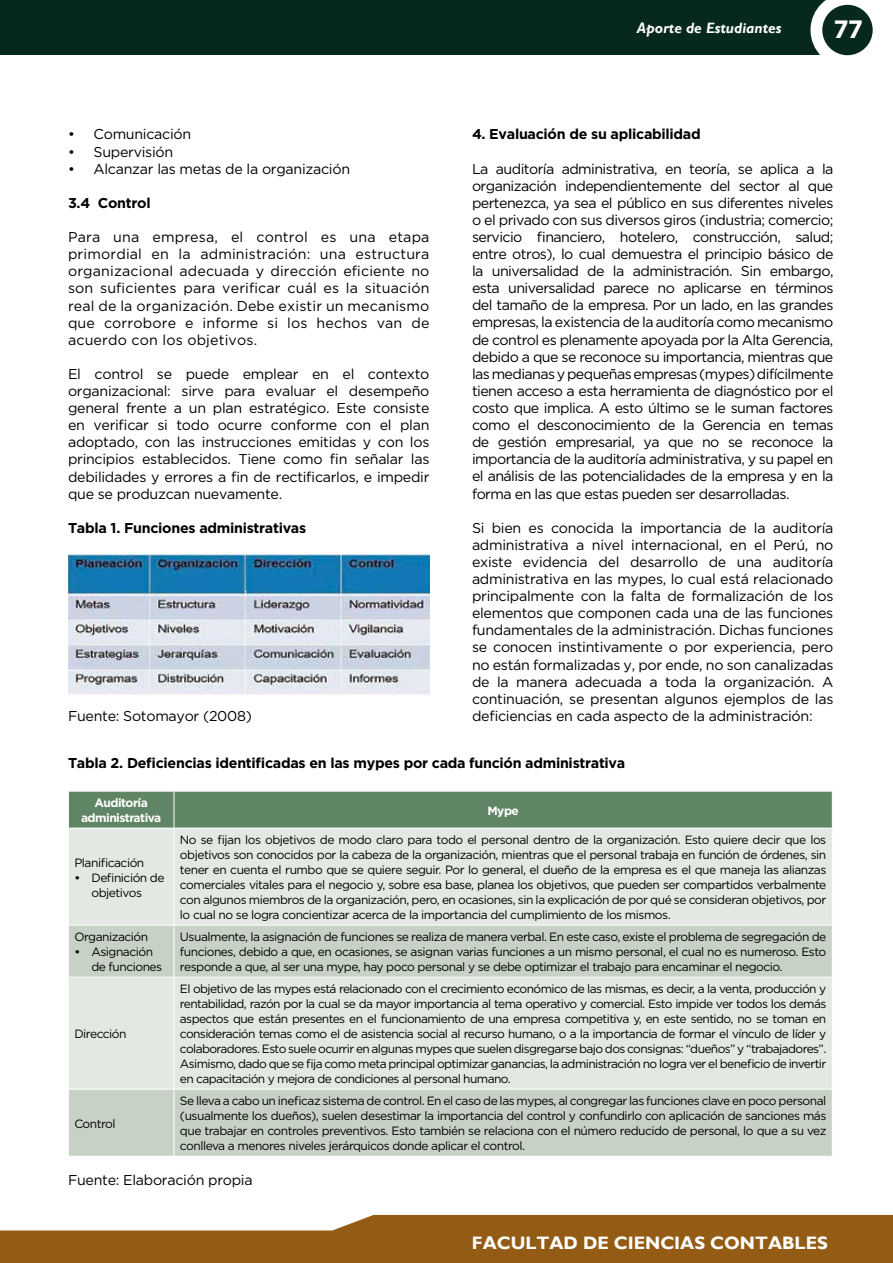
<style>
.page{position:relative;width:893px;height:1263px;background:#fff}
.page>*{position:absolute;margin:0;border:0;box-sizing:border-box;transform-origin:0 0}
.t1{font:700 27px "Myriad Pro";color:#fff}
.t2{font:700 18px "Gill Sans";color:#fff}
.t3{font:italic 700 15px "Gill Sans";color:#fff}
.t4{font:14.25px/17.1px "Gotham";letter-spacing:-.02em;color:#000;text-align:justify}
.t5{font:700 14.25px "Gotham";letter-spacing:-.02em;color:#000}
.t6{font:12px/15px "Gotham";letter-spacing:-.04em;color:#000;text-align:justify}
.t7{font:700 12px/15px "Gotham";letter-spacing:-.04em;color:#fff;text-align:center}
.s1{font-weight:500}
</style>
<div class="page">
<div style="left:0;top:0;width:850px;height:55px;background:#06281f"></div>
<svg style="left:810px;top:0;width:62px;height:56px"></svg>
<div style="left:822px;top:5px;width:51px;height:50px;background:#06281f;border-radius:50%"></div>
<svg style="left:1px;top:1215px;width:892px;height:48px;background:#a06f31"></svg>
<hr style="left:0;top:1230px;width:1px;height:33px;background:#935b14">
<img style="left:68px;top:553px;width:361px;height:142px">
<div style="left:69px;top:792px;width:763px;height:36px;background:#608564"></div>
<div style="left:69px;top:829px;width:763px;height:96px;background:#e3e8e2"></div>
<svg style="left:69px;top:926px;width:763px;height:230px;background:#d5dcd3"></svg>
<hr style="left:174px;top:791px;width:1px;height:37px;background:#fff">
<hr style="left:174px;top:828px;width:1px;height:97px;background:#fff">
<hr style="left:174px;top:925px;width:1px;height:52px;background:#fff">
<hr style="left:68px;top:977px;width:106px;height:1px;background:#fff">
<hr style="left:174px;top:977px;width:659px;height:1px;background:#fff">
<hr style="left:174px;top:977px;width:1px;height:112px;background:#fff">
<hr style="left:68px;top:1089px;width:106px;height:1px;background:#fff">
<hr style="left:174px;top:1089px;width:659px;height:1px;background:#fff">
<hr style="left:174px;top:1089px;width:1px;height:67px;background:#fff">
<p class="t3" style="left:637px;top:19px;width:146px">Aporte de Estudiantes</p>
<h1 class="t1" style="left:834px;top:12px;width:31px">77</h1>
<p class="t5" style="left:472px;top:126px;width:230px">4. Evaluación de su aplicabilidad</p>
<p class="t4" style="left:472px;top:160px;width:363px">La auditoría administrativa, en teoría, se aplica a la organización independientemente del sector al que pertenezca, ya sea el público en sus diferentes niveles o el privado con sus diversos giros (industria; comercio; servicio financiero, hotelero, construcción, salud; entre otros), lo cual demuestra el principio básico de la universalidad de la administración. Sin embargo, esta universalidad parece no aplicarse en términos del tamaño de la empresa. Por un lado, en las grandes empresas, la existencia de la auditoría como mecanismo de control es plenamente apoyada por la Alta Gerencia, debido a que se reconoce su importancia, mientras que las medianas y pequeñas empresas (mypes) difícilmente tienen acceso a esta herramienta de diagnóstico por el costo que implica. A esto último se le suman factores como el desconocimiento de la Gerencia en temas de gestión empresarial, ya que no se reconoce la importancia de la auditoría administrativa, y su papel en el análisis de las potencialidades de la empresa y en la forma en las que estas pueden ser desarrolladas.</p>
<p class="t4" style="left:472px;top:519px;width:363px">Si bien es conocida la importancia de la auditoría administrativa a nivel internacional, en el Perú, no existe evidencia del desarrollo de una auditoría administrativa en las mypes, lo cual está relacionado principalmente con la falta de formalización de los elementos que componen cada una de las funciones fundamentales de la administración. Dichas funciones se conocen instintivamente o por experiencia, pero no están formalizadas y, por ende, no son canalizadas de la manera adecuada a toda la organización. A continuación, se presentan algunos ejemplos de las deficiencias en cada aspecto de la administración:</p>
<p class="t5" style="left:68px;top:754px;width:559px">Tabla 2. Deficiencias identificadas en las mypes por cada función administrativa</p>
<p class="t7" style="left:81px;top:795px;width:82px">Auditoría administrativa</p>
<p class="t7" style="left:487px;top:802px;width:33px">Mype</p>
<p class="t6" style="left:74px;top:855px;width:71px">Planificación</p>
<p class="t6" style="left:74px;top:870px;width:92px;text-align:center"><span class="s1">•</span> Definición de objetivos</p>
<p class="t4" style="left:68px;top:126px;width:125px">• Comunicación</p>
<p class="t4" style="left:68px;top:143px;width:107px">• Supervisión</p>
<p class="t4" style="left:68px;top:160px;width:284px">• Alcanzar las metas de la organización</p>
<p class="t5" style="left:68px;top:195px;width:84px">3.4 Control</p>
<p class="t4" style="left:68px;top:228px;width:363px">Para una empresa, el control es una etapa primordial en la administración: una estructura organizacional adecuada y dirección eficiente no son suficientes para verificar cuál es la situación real de la organización. Debe existir un mecanismo que corrobore e informe si los hechos van de acuerdo con los objetivos.</p>
<p class="t4" style="left:68px;top:365px;width:363px">El control se puede emplear en el contexto organizacional: sirve para evaluar el desempeño general frente a un plan estratégico. Este consiste en verificar si todo ocurre conforme con el plan adoptado, con las instrucciones emitidas y con los principios establecidos. Tiene como fin señalar las debilidades y errores a fin de rectificarlos, e impedir que se produzcan nuevamente.</p>
<p class="t5" style="left:68px;top:519px;width:240px">Tabla 1. Funciones administrativas</p>
<p class="t4" style="left:68px;top:707px;width:185px">Fuente: Sotomayor (2008)</p>
<p class="t6" style="left:180px;top:832px;width:648px">No se fijan los objetivos de modo claro para todo el personal dentro de la organización. Esto quiere decir que los objetivos son conocidos por la cabeza de la organización, mientras que el personal trabaja en función de órdenes, sin tener en cuenta el rumbo que se quiere seguir. Por lo general, el dueño de la empresa es el que maneja las alianzas comerciales vitales para el negocio y, sobre esa base, planea los objetivos, que pueden ser compartidos verbalmente con algunos miembros de la organización, pero, en ocasiones, sin la explicación de por qué se consideran objetivos, por lo cual no se logra concientizar acerca de la importancia del cumplimiento de los mismos.</p>
<p class="t6" style="left:74px;top:929px;width:75px">Organización</p>
<p class="t6" style="left:91px;top:944px;width:72px;text-indent:-17px"><span class="s1">•</span> Asignación de funciones</p>
<p class="t6" style="left:74px;top:1026px;width:54px">Dirección</p>
<p class="t6" style="left:180px;top:929px;width:648px">Usualmente, la asignación de funciones se realiza de manera verbal. En este caso, existe el problema de segregación de funciones, debido a que, en ocasiones, se asignan varias funciones a un mismo personal, el cual no es numeroso. Esto responde a que, al ser una mype, hay poco personal y se debe optimizar el trabajo para encaminar el negocio.</p>
<p class="t6" style="left:180px;top:981px;width:648px">El objetivo de las mypes está relacionado con el crecimiento económico de las mismas, es decir, a la venta, producción y rentabilidad, razón por la cual se da mayor importancia al tema operativo y comercial. Esto impide ver todos los demás aspectos que están presentes en el funcionamiento de una empresa competitiva y, en este sentido, no se toman en consideración temas como el de asistencia social al recurso humano, o a la importancia de formar el vínculo de líder y colaboradores. Esto suele ocurrir en algunas mypes que suelen disgregarse bajo dos consignas: “dueños” y “trabajadores”.<br>Asimismo, dado que se fija como meta principal optimizar ganancias, la administración no logra ver el beneficio de invertir en capacitación y mejora de condiciones al personal humano.</p>
<p class="t6" style="left:180px;top:1093px;width:648px">Se lleva a cabo un ineficaz sistema de control. En el caso de las mypes, al congregar las funciones clave en poco personal (usualmente los dueños), suelen desestimar la importancia del control y confundirlo con aplicación de sanciones más que trabajar en controles preventivos. Esto también se relaciona con el número reducido de personal, lo que a su vez conlleva a menores niveles jerárquicos donde aplicar el control.</p>
<p class="t4" style="left:68px;top:1171px;width:186px">Fuente: Elaboración propia</p>
<p class="t6" style="left:74px;top:1116px;width:43px">Control</p>
<p class="t2" style="left:472px;top:1232px;width:358px">FACULTAD DE CIENCIAS CONTABLES</p>
</div>
